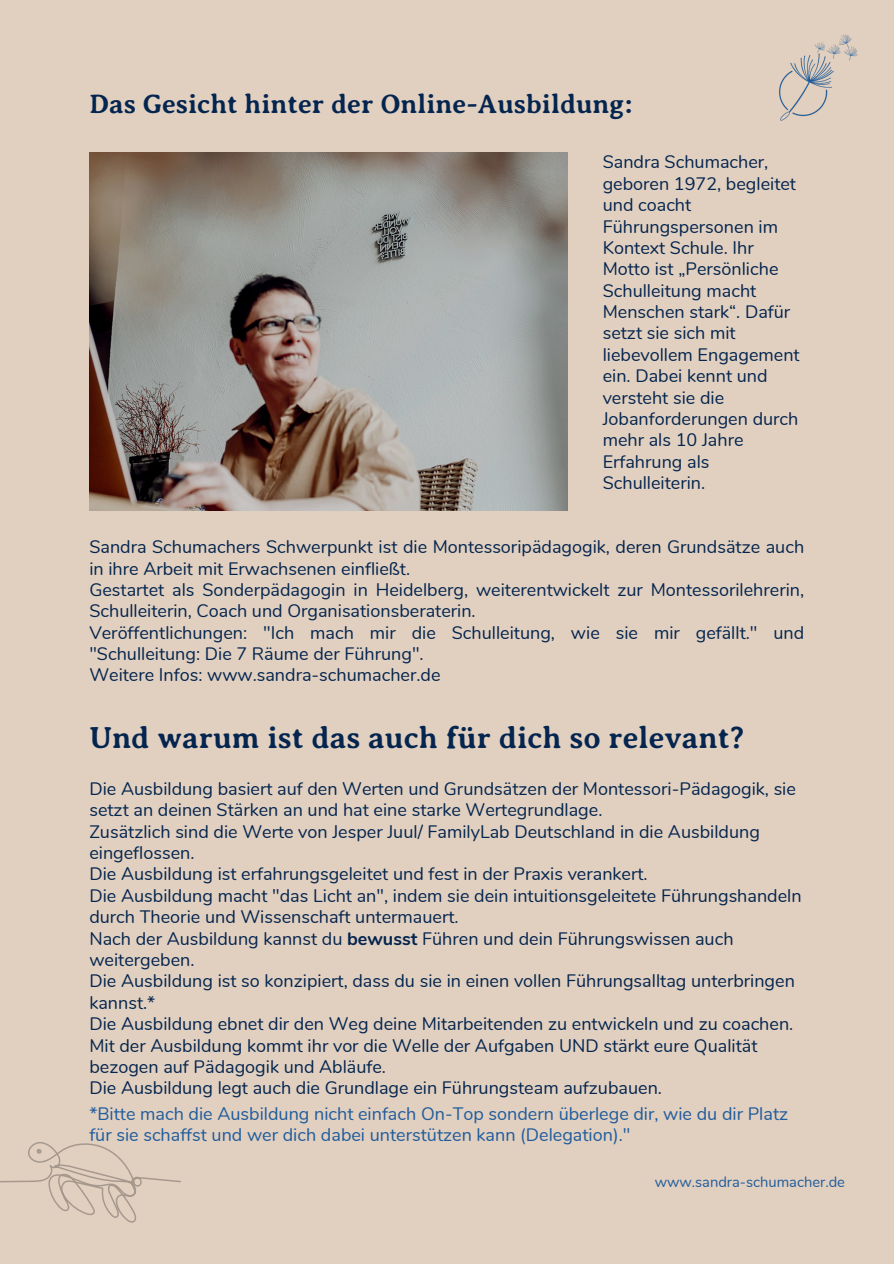
<style>
.page{position:relative;width:894px;height:1264px;background:#fff}
.page>*{position:absolute;margin:0;border:0;box-sizing:border-box;transform-origin:0 0}
.t1{font:700 30.75px "Averia Serif Libre";color:#04254f}
.t2{font:700 27px "Averia Serif Libre";color:#04254f}
.t3{font:18px/21.3px "Nunito";color:#04254f}
.t4{font:18px/20.2px "Nunito";color:#1f5c9d}
.t5{font:14.7px "Nunito";color:#1f5c9d}
.s1{font-weight:700}
</style>
<div class="page">
<div style="left:0;top:0;width:893px;height:1263px;background:#e1cfbf"></div>
<img style="left:779px;top:34px;width:79px;height:87px">
<img style="left:89px;top:153px;width:478px;height:357px">
<svg style="left:0;top:1142px;width:181px;height:81px"></svg>
<h2 class="t2" style="left:89px;top:88px;width:544px">Das Gesicht hinter der Online-Ausbildung:</h2>
<p class="t3" style="left:602px;top:150px;width:198px">Sandra Schumacher, geboren 1972, begleitet und coacht<br>Führungspersonen im<br>Kontext Schule. Ihr<br>Motto ist „Persönliche<br>Schulleitung macht<br>Menschen stark“. Dafür setzt sie sich mit liebevollem Engagement ein. Dabei kennt und versteht sie die<br>Jobanforderungen durch mehr als 10 Jahre<br>Erfahrung als<br>Schulleiterin.</p>
<p class="t3" style="left:89px;top:535px;width:716px">Sandra Schumachers Schwerpunkt ist die Montessoripädagogik, deren Grundsätze auch in ihre Arbeit mit Erwachsenen einfließt.<br>Gestartet als Sonderpädagogin in Heidelberg, weiterentwickelt zur Montessorilehrerin, Schulleiterin, Coach und Organisationsberaterin.<br>Veröffentlichungen: "Ich mach mir die Schulleitung, wie sie mir gefällt." und "Schulleitung: Die 7 Räume der Führung".<br>Weitere Infos: www.sandra-schumacher.de</p>
<h1 class="t1" style="left:89px;top:720px;width:656px">Und warum ist das auch für dich so relevant?</h1>
<p class="t3" style="left:89px;top:777px;width:713px">Die Ausbildung basiert auf den Werten und Grundsätzen der Montessori-Pädagogik, sie setzt an deinen Stärken an und hat eine starke Wertegrundlage.<br>Zusätzlich sind die Werte von Jesper Juul/ FamilyLab Deutschland in die Ausbildung eingeflossen.<br>Die Ausbildung ist erfahrungsgeleitet und fest in der Praxis verankert.<br>Die Ausbildung macht "das Licht an", indem sie dein intuitionsgeleitete Führungshandeln durch Theorie und Wissenschaft untermauert.<br>Nach der Ausbildung kannst du <span class="s1">bewusst</span> Führen und dein Führungswissen auch weitergeben.<br>Die Ausbildung ist so konzipiert, dass du sie in einen vollen Führungsalltag unterbringen kannst.*<br>Die Ausbildung ebnet dir den Weg deine Mitarbeitenden zu entwickeln und zu coachen.<br>Mit der Ausbildung kommt ihr vor die Welle der Aufgaben UND stärkt eure Qualität bezogen auf Pädagogik und Abläufe.<br>Die Ausbildung legt auch die Grundlage ein Führungsteam aufzubauen.</p>
<p class="t4" style="left:89px;top:1102px;width:700px">*Bitte mach die Ausbildung nicht einfach On-Top sondern überlege dir, wie du dir Platz für sie schaffst und wer dich dabei unterstützen kann (Delegation)."</p>
<p class="t5" style="left:654px;top:1171px;width:192px">www.sandra-schumacher.de</p>
</div>
